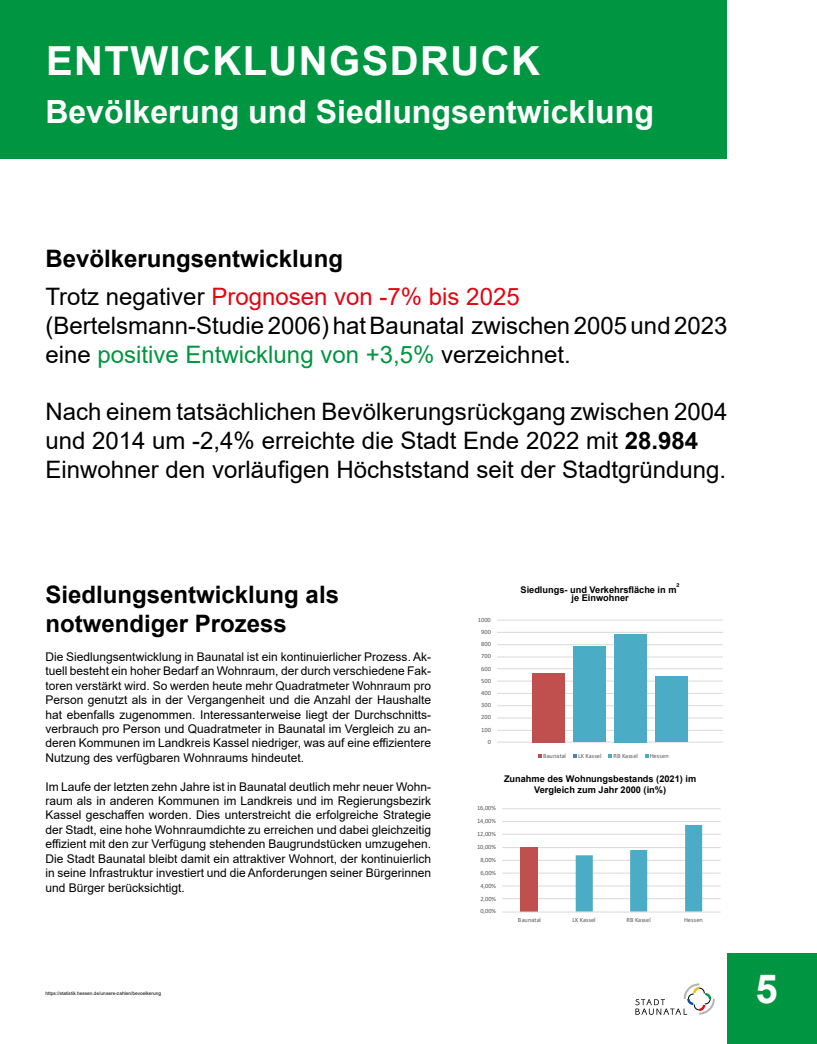
<style>
.page{position:relative;width:817px;height:1044px;background:#fff}
.page>*{position:absolute;margin:0;border:0;box-sizing:border-box;transform-origin:0 0}
.t1{font:700 40px "Arial";letter-spacing:.035em;color:#fff}
.t2{font:700 32px "Arial";color:#fff}
.t3{font:24px/28.8px "Arial";color:#000}
.t4{font:700 24px/28.8px "Arial";color:#000}
.t5{font:12px/14.4px "Arial";color:#000;text-align:justify}
.t6{font:700 9.2px/8.6px "Arial";color:#000;text-align:center}
.t7{font:700 8.52px/9.6px "Arial";letter-spacing:.005em;color:#000;text-align:center}
.t8{font:6.4px "Calibri";letter-spacing:-.005em;color:#595959}
.t9{font:4.8px "Arial";color:#000}
.s1{color:#e30613}
.s2{color:#009641}
.s3{font-weight:700}
</style>
<div class="page">
<div style="left:727px;top:953px;width:89px;height:90px;background:#009641"></div>
<svg style="left:635px;top:983px;width:79px;height:31px"></svg>
<div style="left:0;top:0;width:726px;height:159px;background:#009641"></div>
<svg style="left:502px;top:808px;width:219px;height:105px"></svg>
<svg style="left:497px;top:619px;width:226px;height:139px"></svg>
<h1 class="t1" style="left:46px;top:32px;width:495px">ENTWICKLUNGSDRUCK</h1>
<h2 class="t2" style="left:45px;top:89px;width:610px">Bevölkerung und Siedlungsentwicklung</h2>
<h3 class="t4" style="left:45px;top:244px;width:299px">Bevölkerungsentwicklung</h3>
<h3 class="t3" style="left:45px;top:282px;width:683px">Trotz negativer <span class="s1">Prognosen von -7% bis 2025 </span>(Bertelsmann-Studie 2006) hat Baunatal zwischen 2005 und 2023 eine <span class="s2">positive Entwicklung von +3,5%</span> verzeichnet.</h3>
<h3 class="t3" style="left:45px;top:397px;width:683px">Nach einem tatsächlichen Bevölkerungsrückgang zwischen 2004 und 2014 um -2,4% erreichte die Stadt Ende 2022 mit <span class="s3">28.984<br></span>Einwohner den vorläufigen Höchststand seit der Stadtgründung.</h3>
<h3 class="t4" style="left:45px;top:580px;width:295px">Siedlungsentwicklung als notwendiger Prozess</h3>
<p class="t5" style="left:45px;top:649px;width:387px">Die Siedlungsentwicklung in Baunatal ist ein kontinuierlicher Prozess. Ak&shy;tuell besteht ein hoher Bedarf an Wohnraum, der durch verschiedene Fak&shy;toren verstärkt wird. So werden heute mehr Quadratmeter Wohnraum pro Person genutzt als in der Vergangenheit und die Anzahl der Haushalte hat ebenfalls zugenommen. Interessanterweise liegt der Durchschnitts&shy;verbrauch pro Person und Quadratmeter in Baunatal im Vergleich zu an&shy;deren Kommunen im Landkreis Kassel niedriger, was auf eine effizientere Nutzung des verfügbaren Wohnraums hindeutet.</p>
<p class="t5" style="left:45px;top:779px;width:387px">Im Laufe der letzten zehn Jahre ist in Baunatal deutlich mehr neuer Wohn&shy;raum als in anderen Kommunen im Landkreis und im Regierungsbezirk Kassel geschaffen worden. Dies unterstreicht die erfolgreiche Strategie der Stadt, eine hohe Wohnraumdichte zu erreichen und dabei gleichzeitig effizient mit den zur Verfügung stehenden Baugrundstücken umzugehen.<br>Die Stadt Baunatal bleibt damit ein attraktiver Wohnort, der kontinuierlich in seine Infrastruktur investiert und die Anforderungen seiner Bürgerinnen und Bürger berücksichtigt.</p>
<p class="t9" style="left:45px;top:989px;width:117px">https://statistik.hessen.de/unsere-zahlen/bevoelkerung</p>
<p class="t8" style="left:478px;top:615px;width:14px">1000</p>
<p class="t8" style="left:481px;top:627px;width:11px">900</p>
<p class="t8" style="left:481px;top:639px;width:11px">800</p>
<p class="t8" style="left:481px;top:651px;width:11px">700</p>
<p class="t8" style="left:481px;top:664px;width:11px">600</p>
<p class="t8" style="left:481px;top:676px;width:11px">500</p>
<p class="t8" style="left:481px;top:688px;width:11px">400</p>
<p class="t8" style="left:481px;top:700px;width:11px">300</p>
<p class="t8" style="left:481px;top:712px;width:11px">200</p>
<p class="t8" style="left:481px;top:725px;width:11px">100</p>
<p class="t8" style="left:487px;top:737px;width:5px">0</p>
<p class="t8" style="left:477px;top:803px;width:20px">16,00%</p>
<p class="t8" style="left:477px;top:816px;width:20px">14,00%</p>
<p class="t8" style="left:477px;top:829px;width:20px">12,00%</p>
<p class="t8" style="left:477px;top:842px;width:20px">10,00%</p>
<p class="t8" style="left:480px;top:855px;width:17px">8,00%</p>
<p class="t8" style="left:480px;top:867px;width:17px">6,00%</p>
<p class="t8" style="left:480px;top:880px;width:17px">4,00%</p>
<p class="t8" style="left:480px;top:893px;width:17px">2,00%</p>
<p class="t8" style="left:480px;top:906px;width:17px">0,00%</p>
<p class="t6" style="left:520px;top:585px;width:160px">Siedlungs- und Verkehrsfläche in m² je Einwohner</p>
<p class="t8" style="left:543px;top:751px;width:24px">Baunatal</p>
<p class="t8" style="left:578px;top:751px;width:25px">LK Kassel</p>
<p class="t8" style="left:613px;top:751px;width:26px">RB Kassel</p>
<p class="t8" style="left:649px;top:751px;width:20px">Hessen</p>
<p class="t6" style="left:504px;top:772px;width:194px;line-height:11px">Zunahme des Wohnungsbestands (2021) im<br>Vergleich zum Jahr 2000 (in%)</p>
<p class="t7" style="left:522px;top:780px;width:158px">Wohnungsbestand (2021) im Vergleich zum Jahr 2000 (in %)</p>
<p class="t8" style="left:518px;top:914px;width:24px">Baunatal</p>
<p class="t8" style="left:572px;top:914px;width:25px">LK Kassel</p>
<p class="t8" style="left:626px;top:914px;width:26px">RB Kassel</p>
<p class="t8" style="left:684px;top:914px;width:20px">Hessen</p>
<h1 class="t1" style="left:755px;top:960px;width:24px">5</h1>
</div>
